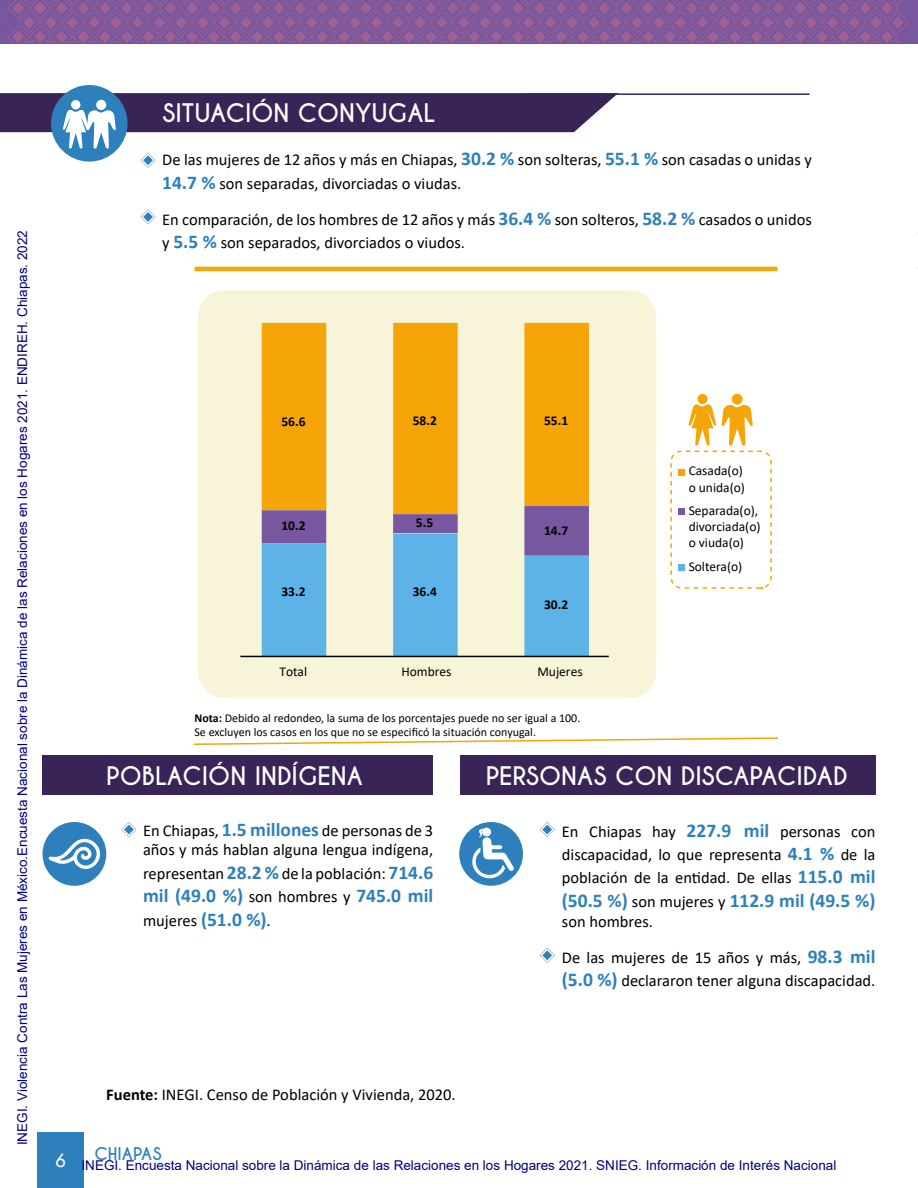
<style>
.page{position:relative;width:918px;height:1188px;background:#fff}
.page>*{position:absolute;margin:0;border:0;box-sizing:border-box;transform-origin:0 0}
.t1{font:700 24px "Caviar Dreams";color:#fff}
.t2{font:700 19.5px "Calibri";color:#2e80bd}
.t3{font:500 18px "Futura";color:#fff}
.t4{font:16.5px/23.4px "Calibri";color:#000}
.t5{font:700 16.5px "Caviar Dreams";color:#2e80bd}
.t6{font:13.5px "Arial";color:#000080}
.t7{font:13.5px/16.2px "Calibri";color:#000}
.t8{font:700 13.5px "Calibri";color:#000}
.t9{font:12px/14.4px "Calibri";color:#000}
.s1{font-weight:700;font-size:19.5px;color:#2e80bd}
.s2{font-weight:700}
.s3{font-weight:400;font-size:16.5px;color:#000}
</style>
<div class="page">
<div style="left:37px;top:1133px;width:47px;height:55px;background:#2e80bd"></div>
<div style="left:0;top:0;width:918px;height:43px;background:#78579e"></div>
<img style="left:7px;top:0;width:902px;height:42px">
<div style="left:43px;top:756px;width:390px;height:39px;background:#382457"></div>
<div style="left:460px;top:756px;width:415px;height:39px;background:#382457"></div>
<svg style="left:141px;top:209px;width:15px;height:15px"></svg>
<hr style="left:526px;top:93px;width:284px;height:2px;background:#382457">
<div style="left:51px;top:85px;width:77px;height:77px;background:#2e80bd;border-radius:50%"></div>
<svg style="left:0;top:93px;width:618px;height:75px"></svg>
<div style="left:71px;top:100px;width:9px;height:9px;background:#fff;border-radius:50%"></div>
<hr style="left:195px;top:267px;width:582px;height:4px;background:#f5a608">
<div style="left:198px;top:290px;width:458px;height:408px;background:#f8f4d7;border-radius:26px"></div>
<div style="left:732px;top:394px;width:11px;height:11px;background:#f6a508;border-radius:50%"></div>
<svg style="left:670px;top:403px;width:102px;height:186px"></svg>
<div style="left:697px;top:394px;width:10px;height:10px;background:#f6a508;border-radius:50%"></div>
<svg style="left:262px;top:323px;width:327px;height:183px;fill:#f6a508"></svg>
<svg style="left:262px;top:506px;width:327px;height:150px"></svg>
<hr style="left:240px;top:656px;width:369px;height:1px;background:#000">
<svg style="left:193px;top:737px;width:585px;height:8px"></svg>
<svg style="left:121px;top:822px;width:15px;height:15px"></svg>
<div style="left:43px;top:822px;width:63px;height:64px;background:#2e80bd;border-radius:50%"></div>
<svg style="left:48px;top:835px;width:53px;height:34px"></svg>
<svg style="left:540px;top:822px;width:15px;height:15px"></svg>
<svg style="left:540px;top:948px;width:15px;height:15px"></svg>
<div style="left:459px;top:822px;width:64px;height:64px;background:#2e80bd;border-radius:50%"></div>
<svg style="left:471px;top:829px;width:43px;height:50px"></svg>
<p class="t6" style="left:13px;top:1145px;width:917px;rotate:-90deg">INEGI. Violencia Contra Las Mujeres en México.Encuesta Nacional sobre la Dinámica de las Relaciones en los Hogares 2021. ENDIREH. Chiapas. 2022</p>
<h1 class="t1" style="left:163px;top:98px;width:274px">SITUACIÓN CONYUGAL</h1>
<p class="t4" style="left:162px;top:148px;width:651px">De las mujeres de 12 años y más en Chiapas, <span class="s1">30.2 %</span> son solteras, <span class="s1">55.1 %</span> son casadas o unidas y<br><span class="s1">14.7 %</span> son separadas, divorciadas o viudas.</p>
<p class="t4" style="left:162px;top:207px;width:651px">En comparación, de los hombres de 12 años y más <span class="s1">36.4 %</span> son solteros, <span class="s1">58.2 %</span> casados o unidos y <span class="s1">5.5 %</span> son separados, divorciados o viudos.</p>
<p class="t8" style="left:281px;top:412px;width:26px">56.6</p>
<p class="t8" style="left:413px;top:411px;width:26px">58.2</p>
<p class="t8" style="left:544px;top:411px;width:26px">55.1</p>
<p class="t8" style="left:281px;top:516px;width:26px">10.2</p>
<p class="t8" style="left:416px;top:513px;width:19px">5.5</p>
<p class="t8" style="left:281px;top:582px;width:26px">33.2</p>
<p class="t8" style="left:413px;top:582px;width:26px">36.4</p>
<p class="t8" style="left:544px;top:521px;width:26px">14.7</p>
<p class="t8" style="left:544px;top:595px;width:26px">30.2</p>
<p class="t7" style="left:279px;top:663px;width:29px">Total</p>
<p class="t7" style="left:401px;top:663px;width:52px">Hombres</p>
<p class="t7" style="left:537px;top:663px;width:47px">Mujeres</p>
<p class="t9" style="left:194px;top:710px;width:387px"><span class="s2">Nota:</span> Debido al redondeo, la suma de los porcentajes puede no ser igual a 100.<br>Se excluyen los casos en los que no se especificó la situación conyugal.</p>
<p class="t7" style="left:689px;top:463px;width:58px">Casada(o) o unida(o)</p>
<p class="t7" style="left:689px;top:502px;width:73px">Separada(o), divorciada(o) o viuda(o)</p>
<p class="t7" style="left:689px;top:558px;width:55px">Soltera(o)</p>
<h1 class="t1" style="left:106px;top:762px;width:258px">POBLACIÓN INDÍGENA</h1>
<p class="t4" style="left:143px;top:820px;width:292px;line-height:19.8px">En Chiapas, <span class="s1">1.5 millones</span> de personas de 3 años y más hablan alguna lengua indígena,</p>
<p class="t4" style="left:143px;top:861px;width:292px">representan <span class="s1">28.2 %</span> de la población: <span class="s1">714.6</span></p>
<p class="t2" style="left:143px;top:882px;width:292px">mil (49.0 %) <span class="s3">son hombres y</span> 745.0 mil</p>
<p class="t4" style="left:143px;top:908px;width:129px">mujeres <span class="s1">(51.0 %)</span>.</p>
<h1 class="t1" style="left:486px;top:762px;width:363px">PERSONAS CON DISCAPACIDAD</h1>
<p class="t4" style="left:562px;top:819px;width:315px;text-align:justify">En Chiapas hay <span class="s1">227.9 mil</span> personas con discapacidad, lo que representa <span class="s1">4.1 %</span> de la población de la entidad. De ellas <span class="s1">115.0 mil</span></p>
<p class="t2" style="left:562px;top:887px;width:315px">(50.5 %) <span class="s3">son mujeres y</span> 112.9 mil (49.5 %)</p>
<p class="t4" style="left:562px;top:903px;width:315px;line-height:36.2px">son hombres.<br>De las mujeres de 15 años y más, <span class="s1">98.3 mil</span></p>
<p class="t4" style="left:562px;top:969px;width:315px"><span class="s1">(5.0 %)</span> declararon tener alguna discapacidad.</p>
<p class="t4" style="left:106px;top:1082px;width:351px"><span class="s2">Fuente:</span> INEGI. Censo de Población y Vivienda, 2020.</p>
<p class="t3" style="left:55px;top:1149px;width:12px">6</p>
<p class="t5" style="left:95px;top:1144px;width:69px">CHIAPAS</p>
<p class="t6" style="left:82px;top:1156px;width:756px">INEGI. Encuesta Nacional sobre la Dinámica de las Relaciones en los Hogares 2021. SNIEG. Información de Interés Nacional</p>
</div>
